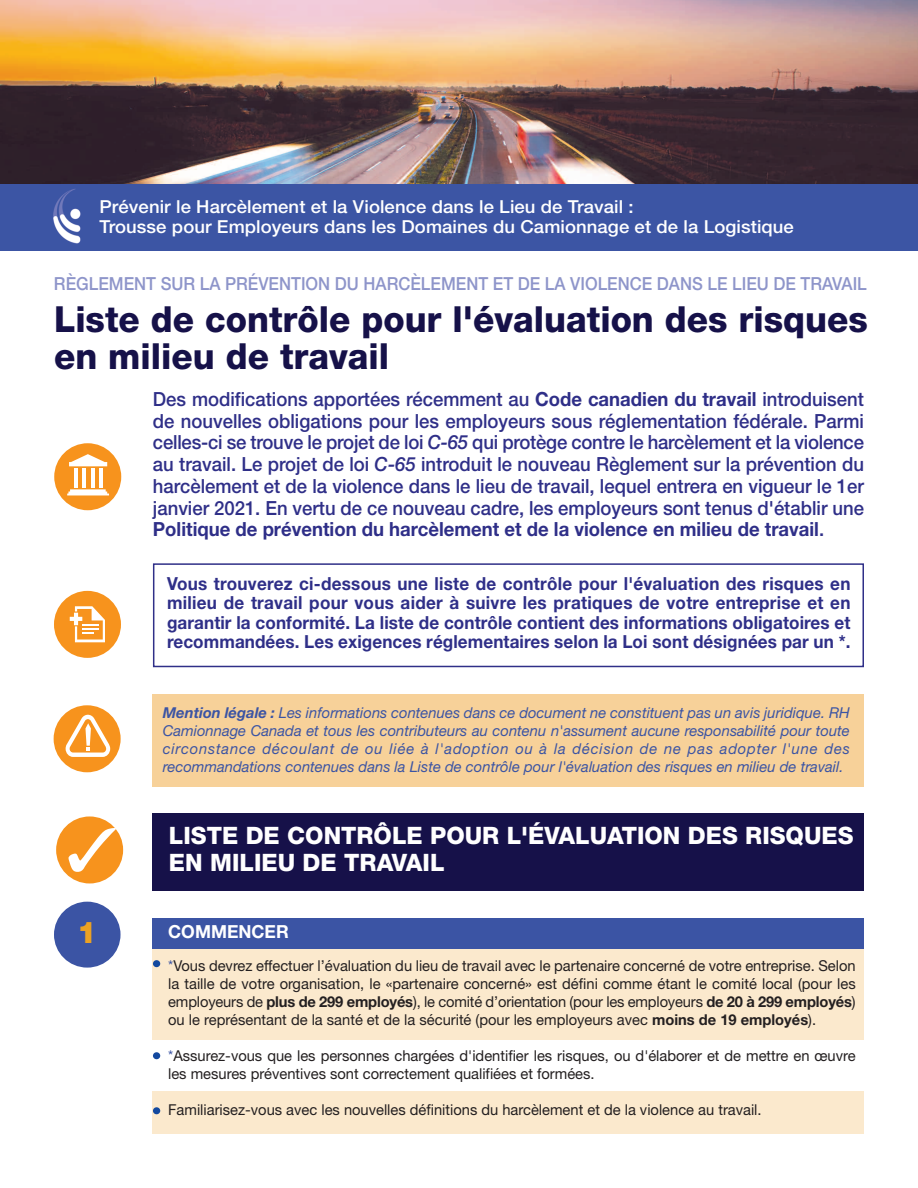
<style>
.page{position:relative;width:918px;height:1188px;background:#fff}
.page>*{position:absolute;margin:0;border:0;box-sizing:border-box;transform-origin:0 0}
.t1{font:800 36px/37.5px "Helvetica Neue";color:#161149}
.t2{font:900 30px "Helvetica Neue";color:#eca223}
.t3{font:800 24px/27px "Helvetica Neue";color:#fff}
.t4{font:500 19.5px/21.8px "Helvetica Neue";color:#2f2f88;text-align:justify;scale:.95 1}
.t5{font:700 18px/19.5px "Helvetica Neue";letter-spacing:.005em;color:#2f2f88;text-align:justify;scale:.95 1}
.t6{font:500 18px "Helvetica Neue";color:#8e95ca;scale:.93 1}
.t7{font:700 18px "Helvetica Neue";color:#fff}
.t8{font:500 17.85px/20px "Helvetica Neue";letter-spacing:.005em;color:#fff}
.t9{font:15px/18px "Helvetica Neue";color:#231f20;text-align:justify}
.t10{font:italic 15px/18px "Helvetica Neue";color:#3b54a4;text-align:justify}
.s1{font-weight:700}
.s2{font-style:italic}
.s3{color:#3b54a4}
</style>
<div class="page">
<div style="left:153px;top:947px;width:711px;height:93px;background:#fbe9cd"></div>
<div style="left:153px;top:1091px;width:711px;height:43px;background:#fbe9cd"></div>
<div style="left:54px;top:902px;width:67px;height:66px;background:#3b54a4;border-radius:50%"></div>
<img style="left:0;top:0;width:918px;height:184px">
<div style="left:153px;top:813px;width:711px;height:78px;background:#161149"></div>
<div style="left:153px;top:918px;width:711px;height:31px;background:#3b54a4"></div>
<div style="left:54px;top:443px;width:67px;height:67px;background:#f7931d;border-radius:50%"></div>
<hr style="left:74px;top:468px;width:4px;height:19px;background:#fff">
<hr style="left:82px;top:468px;width:4px;height:19px;background:#fff">
<hr style="left:91px;top:468px;width:3px;height:19px;background:#fff">
<hr style="left:99px;top:468px;width:4px;height:19px;background:#fff">
<svg style="left:69px;top:454px;width:38px;height:12px"></svg>
<svg style="left:67px;top:489px;width:42px;height:6px"></svg>
<div style="left:56px;top:816px;width:67px;height:67px;background:#f7931d;border-radius:50%"></div>
<svg style="left:69px;top:828px;width:47px;height:44px"></svg>
<div style="left:153px;top:694px;width:711px;height:92px;background:#f7d199"></div>
<div style="left:54px;top:705px;width:67px;height:67px;background:#f7931d;border-radius:50%"></div>
<svg style="left:66px;top:715px;width:44px;height:42px"></svg>
<div style="left:54px;top:591px;width:67px;height:67px;background:#f7931d;border-radius:50%"></div>
<svg style="left:70px;top:606px;width:35px;height:36px"></svg>
<div style="left:153px;top:563px;width:711px;height:104px;border:2px solid #2f2f88"></div>
<div style="left:0;top:184px;width:918px;height:67px;background:#3c55a4"></div>
<div style="left:153px;top:960px;width:7px;height:7px;background:#13499f;border-radius:50%"></div>
<div style="left:153px;top:1052px;width:7px;height:7px;background:#13499f;border-radius:50%"></div>
<div style="left:153px;top:1107px;width:7px;height:7px;background:#13499f;border-radius:50%"></div>
<p class="t8" style="left:100px;top:198px;width:696px">Prévenir le Harcèlement et la Violence dans le Lieu de Travail :<br>Trousse pour Employeurs dans les Domaines du Camionnage et de la Logistique</p>
<p class="t6" style="left:54px;top:277px;width:876px">RÈGLEMENT SUR LA PRÉVENTION DU HARCÈLEMENT ET DE LA VIOLENCE DANS LE LIEU DE TRAVAIL</p>
<h1 class="t1" style="left:54px;top:303px;width:815px">Liste de contrôle pour l'évaluation des risques en milieu de travail</h1>
<p class="t4" style="left:153px;top:390px;width:750px">Des modifications apportées récemment au <span class="s1">Code canadien du travail</span> introduisent de nouvelles obligations pour les employeurs sous réglementation fédérale. Parmi celles-ci se trouve le projet de loi <span class="s2">C-65</span> qui protège contre le harcèlement et la violence au travail. Le projet de loi <span class="s2">C-65</span> introduit le nouveau Règlement sur la prévention du harcèlement et de la violence dans le lieu de travail, lequel entrera en vigueur le 1er janvier 2021. En vertu de ce nouveau cadre, les employeurs sont tenus d'établir une <span class="s1">Politique de prévention du harcèlement et de la violence en milieu de travail</span>.</p>
<p class="t5" style="left:167px;top:575px;width:721px">Vous trouverez ci-dessous une liste de contrôle pour l'évaluation des risques en milieu de travail pour vous aider à suivre les pratiques de votre entreprise et en garantir la conformité. La liste de contrôle contient des informations obligatoires et recommandées. Les exigences réglementaires selon la Loi sont désignées par un *.</p>
<p class="t10" style="left:163px;top:705px;width:689px"><span class="s1">Mention légale :</span> Les informations contenues dans ce document ne constituent pas un avis juridique. RH Camionnage Canada et tous les contributeurs au contenu n'assument aucune responsabilité pour toute circonstance découlant de ou liée à l'adoption ou à la décision de ne pas adopter l'une des recommandations contenues dans la Liste de contrôle pour l'évaluation des risques en milieu de travail.</p>
<h2 class="t2" style="left:77px;top:921px;width:21px">1</h2>
<h3 class="t3" style="left:169px;top:824px;width:686px">LISTE DE CONTRÔLE POUR L'ÉVALUATION DES RISQUES<br>EN MILIEU DE TRAVAIL</h3>
<p class="t7" style="left:168px;top:926px;width:122px">COMMENCER</p>
<p class="t9" style="left:168px;top:958px;width:689px"><span class="s3">*</span>Vous devrez effectuer l’évaluation du lieu de travail avec le partenaire concerné de votre entreprise. Selon la taille de votre organisation, le «partenaire concerné» est défini comme étant le comité local (pour les employeurs de <span class="s1">plus de 299 employés</span>), le comité d’orientation (pour les employeurs <span class="s1">de 20 à 299 employés</span>) ou le représentant de la santé et de la sécurité (pour les employeurs avec <span class="s1">moins de 19 employés</span>).</p>
<p class="t9" style="left:168px;top:1048px;width:689px"><span class="s3">*</span>Assurez-vous que les personnes chargées d'identifier les risques, ou d'élaborer et de mettre en œuvre les mesures préventives sont correctement qualifiées et formées.</p>
<p class="t9" style="left:168px;top:1102px;width:595px">Familiarisez-vous avec les nouvelles définitions du harcèlement et de la violence au travail.</p>
</div>
